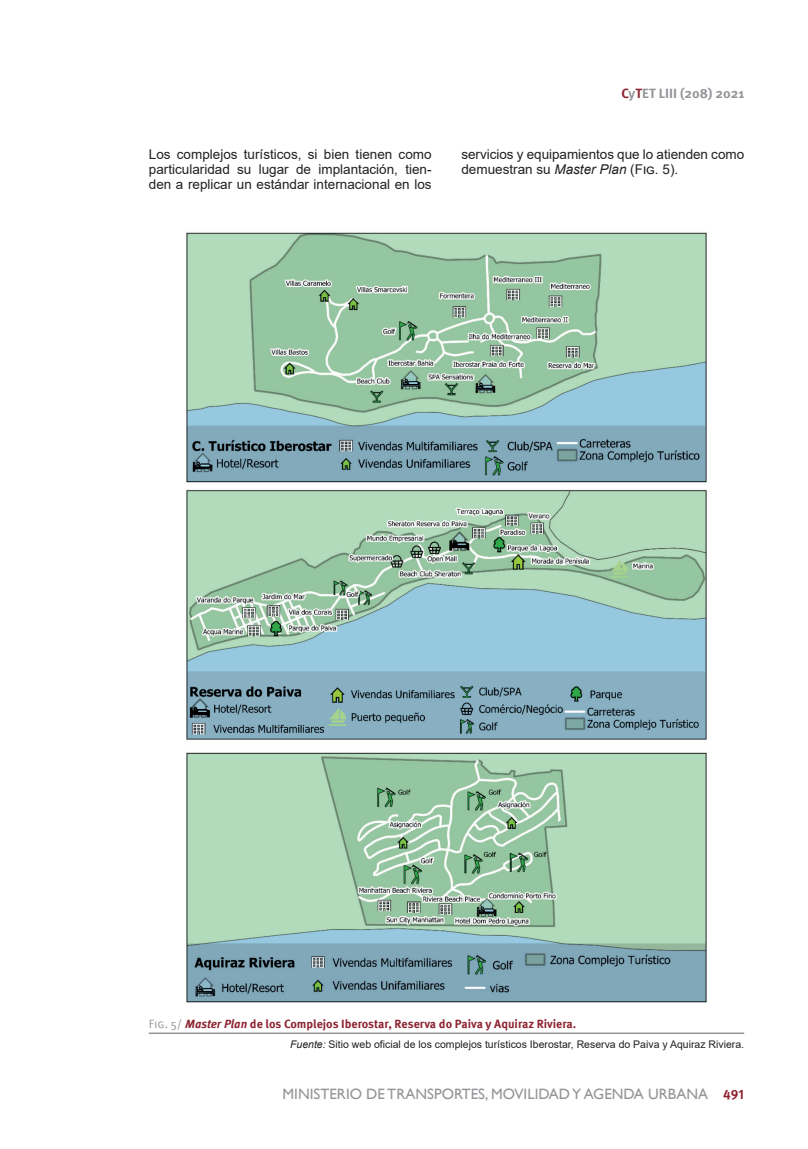
<style>
.page{position:relative;width:808px;height:1149px;background:#fff}
.page>*{position:absolute;margin:0;border:0;box-sizing:border-box;transform-origin:0 0}
.t1{font:15px "Gill Sans";color:#939598}
.parrafo{font:13.5px/15px "Arial";color:#231f20;text-align:justify}
.t2{font:700 13.5px "Meta Pro";color:#939598}
.piefiguracontenido{font:700 12px "Meta Pro";color:#8d2431}
.Fuente{font:10.5px "Arial";color:#231f20}
.s1{color:#8d2431}
.s2{font-style:italic}
.s3{font-weight:400;color:#939598}
.s4{font-family:"Meta Pro";font-weight:700;font-size:13.5px;color:#8d2431}
</style>
<div class="page">
<img style="left:186px;top:232px;width:521px;height:771px">
<hr style="left:149px;top:1032px;width:595px;height:1px;background:#939598">
<p class="t2" style="left:621px;top:83px;width:124px"><span class="s1">C</span>y<span class="s1">T</span>ET LIII (208) 2021</p>
<p class="parrafo" style="left:149px;top:146px;width:284px">Los complejos turísticos, si bien tienen como particularidad su lugar de implantación, tien&shy;den a replicar un estándar internacional en los</p>
<p class="parrafo" style="left:461px;top:146px;width:284px">servicios y equipamientos que lo atienden como demuestran su <span class="s2">Master Plan</span> (Fig. 5).</p>
<p class="piefiguracontenido" style="left:149px;top:1014px;width:429px"><span class="s3">Fig. 5/</span> <span class="s2">Master Plan</span> de los Complejos Iberostar, Reserva do Paiva y Aquiraz Riviera.</p>
<p class="Fuente" style="left:290px;top:1037px;width:456px"><span class="s2">Fuente:</span> Sitio web oficial de los complejos turísticos Iberostar, Reserva do Paiva y Aquiraz Riviera.</p>
<p class="t1" style="left:283px;top:1084px;width:463px">MINISTERIO DE TRANSPORTES, MOVILIDAD Y AGENDA URBANA <span class="s4">491</span></p>
</div>
